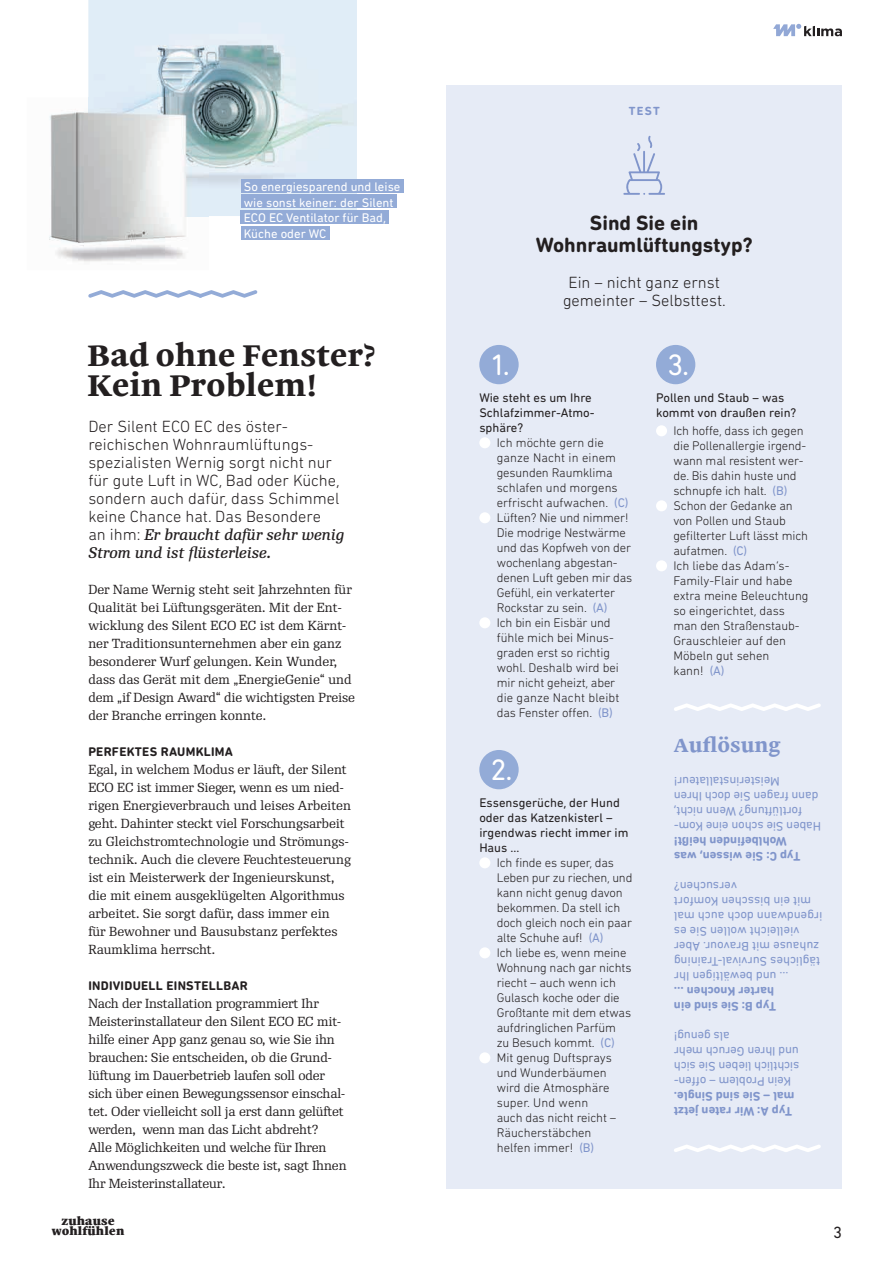
<style>
.page{position:relative;width:893px;height:1263px;background:#fff}
.page>*{position:absolute;margin:0;border:0;box-sizing:border-box;transform-origin:0 0}
.t1{font:700 30px/30px "Malabar LTW02";color:#231f20}
.t2{font:30px "DIN Next Rounded LT Pro";color:#fff}
.t3{font:700 21px/22.5px "DIN Next Rounded LT Pro";color:#231f20;text-align:center}
.t4{font:700 19.5px "Malabar LTW02";color:#8095cb}
.t5{font:300 16.5px/18px "DIN Next Rounded LT Pro";color:#231f20}
.t6{font:16.5px "DIN Next Rounded LT Pro";color:#231f20}
.t7{font:italic 15px/18px "Re Public Text";color:#231f20}
.t8{font:300 12.75px/15px "DIN Next Rounded LT Pro";letter-spacing:-.01em;color:#231f20}
.t9{font:12.75px/18px "Re Public";letter-spacing:-.01em;color:#231f20}
.t10{font:12.75px/15px "DIN Next Rounded LT Pro";letter-spacing:-.01em;color:#8095cb;text-align:right}
.t11{font:12.75px/15px "DIN Next Rounded LT Pro";color:#231f20}
.t12{font:700 12.75px/15px "DIN Next Rounded LT Pro";color:#8095cb}
.t13{font:12.75px/15.8px "DIN Next Rounded LT Pro";color:#fff}
.t14{font:700 12.75px "DIN Next Rounded LT Pro";letter-spacing:.02em;color:#231f20}
.t15{font:700 12px "DIN Next Rounded LT Pro";color:#8095cb}
.t16{font:800 11.1px/10.2px "Malabar LTW02";letter-spacing:.01em;color:#231f20;text-align:center}
.s1{font-family:"DIN Next Rounded LT Pro";font-weight:300;font-style:normal;font-size:16.5px}
.s2{font-weight:400;color:#8095cb}
</style>
<div class="page">
<div style="left:446px;top:85px;width:396px;height:1103px;background:#e6ebf6"></div>
<div style="left:479px;top:345px;width:40px;height:39px;background:#93abd7;border-radius:50%"></div>
<div style="left:479px;top:437px;width:11px;height:11px;background:#fff;border-radius:50%"></div>
<div style="left:479px;top:512px;width:11px;height:11px;background:#fff;border-radius:50%"></div>
<div style="left:479px;top:617px;width:11px;height:11px;background:#fff;border-radius:50%"></div>
<div style="left:479px;top:750px;width:40px;height:39px;background:#93abd7;border-radius:50%"></div>
<div style="left:479px;top:857px;width:11px;height:11px;background:#fff;border-radius:50%"></div>
<div style="left:479px;top:947px;width:11px;height:11px;background:#fff;border-radius:50%"></div>
<div style="left:479px;top:1052px;width:11px;height:11px;background:#fff;border-radius:50%"></div>
<div style="left:656px;top:345px;width:39px;height:39px;background:#93abd7;border-radius:50%"></div>
<div style="left:656px;top:425px;width:11px;height:11px;background:#fff;border-radius:50%"></div>
<div style="left:656px;top:500px;width:11px;height:11px;background:#fff;border-radius:50%"></div>
<div style="left:656px;top:560px;width:11px;height:11px;background:#fff;border-radius:50%"></div>
<img style="left:88px;top:0;width:269px;height:216px">
<svg style="left:88px;top:290px;width:170px;height:8px"></svg>
<div style="left:241px;top:179px;width:162px;height:14px;background:#93abd7"></div>
<div style="left:241px;top:195px;width:156px;height:13px;background:#93abd7"></div>
<div style="left:241px;top:210px;width:148px;height:14px;background:#93abd7"></div>
<div style="left:241px;top:226px;width:88px;height:14px;background:#93abd7"></div>
<svg style="left:674px;top:1145px;width:147px;height:7px"></svg>
<svg style="left:674px;top:703px;width:147px;height:8px"></svg>
<svg style="left:623px;top:136px;width:42px;height:59px"></svg>
<img style="left:49px;top:112px;width:160px;height:150px">
<img style="left:88px;top:98px;width:121px;height:118px">
<svg style="left:773px;top:24px;width:69px;height:12px"></svg>
<p class="t13" style="left:244px;top:178px;width:158px">So energiesparend und leise wie sonst keiner: der Silent<br>ECO EC Ventilator für Bad,<br>Küche oder WC</p>
<h1 class="t1" style="left:87px;top:339px;width:291px">Bad ohne Fenster?<br>Kein Problem!</h1>
<p class="t5" style="left:88px;top:417px;width:253px">Der Silent ECO EC des öster&shy;reichischen Wohnraum lüftungs&shy;spezialisten Wernig sorgt nicht nur für gute Luft in WC, Bad oder Küche, sondern auch dafür, dass Schimmel keine Chance hat. Das Besondere</p>
<p class="t7" style="left:88px;top:526px;width:258px"><span class="s1">an ihm:</span> Er braucht dafür sehr wenig<br>Strom und ist flüsterleise.</p>
<p class="t9" style="left:88px;top:580px;width:268px">Der Name Wernig steht seit Jahrzehnten für Qualität bei Lüftungsgeräten. Mit der Ent&shy;wicklung des Silent ECO EC ist dem Kärnt&shy;ner Traditionsunternehmen aber ein ganz besonderer Wurf gelungen. Kein Wunder, dass das Gerät mit dem „EnergieGenie“ und dem „if Design Award“ die wichtigsten Preise der Branche erringen konnte.</p>
<p class="t14" style="left:88px;top:744px;width:146px">PERFEKTES RAUMKLIMA</p>
<p class="t9" style="left:88px;top:760px;width:264px">Egal, in welchem Modus er läuft, der Silent ECO EC ist immer Sieger, wenn es um nied&shy;rigen Energieverbrauch und leises Arbeiten geht. Dahinter steckt viel Forschungsarbeit zu Gleichstromtechnologie und Strömungs&shy;technik. Auch die clevere Feuchtesteuerung ist ein Meisterwerk der Ingenieurskunst, die mit einem ausgeklügelten Algorithmus arbeitet. Sie sorgt dafür, dass immer ein<br>für Bewohner und Bausubstanz perfektes Raumklima herrscht.</p>
<p class="t14" style="left:88px;top:978px;width:161px">INDIVIDUELL EINSTELLBAR</p>
<p class="t9" style="left:88px;top:995px;width:260px">Nach der Installation programmiert Ihr Meis terinstallateur den Silent ECO EC mit&shy;hilfe einer App ganz genau so, wie Sie ihn brauchen: Sie entscheiden, ob die Grund&shy;lüftung im Dauerbetrieb laufen soll oder sich über einen Bewegungssensor einschal&shy;tet. Oder vielleicht soll ja erst dann gelüftet werden, wenn man das Licht abdreht?<br>Alle Möglichkeiten und welche für Ihren Anwendungszweck die beste ist, sagt Ihnen Ihr Meisterinstallateur.</p>
<p class="t16" style="left:52px;top:1215px;width:74px">zuhause wohlfühlen</p>
<p class="t15" style="left:629px;top:104px;width:32px">TEST</p>
<h2 class="t3" style="left:536px;top:211px;width:218px">Sind Sie ein<br>Wohnraumlüftungstyp?</h2>
<p class="t5" style="left:563px;top:273px;width:164px;text-align:center">Ein – nicht ganz ernst gemeinter – Selbsttest.</p>
<h1 class="t2" style="left:490px;top:348px;width:21px">1.</h1>
<p class="t11" style="left:479px;top:390px;width:117px">Wie steht es um Ihre<br>Schlaf zimmer-Atmo&shy;sphäre?</p>
<p class="t8" style="left:497px;top:435px;width:137px">Ich möchte gern die ganze Nacht in einem gesunden Raumklima schlafen und morgens erfrischt aufwachen. <span class="s2">(C)<br></span>Lüften? Nie und nimmer!<br>Die modrige Nestwärme und das Kopfweh von der wochenlang abgestan&shy;denen Luft geben mir das<br>Gefühl, ein verkaterter<br>Rockstar zu sein. <span class="s2">(A)<br></span>Ich bin ein Eisbär und fühle mich bei Minus&shy;graden erst so richtig wohl. Deshalb wird bei mir nicht geheizt, aber die ganze Nacht bleibt das Fenster offen. <span class="s2">(B)</span></p>
<h1 class="t2" style="left:491px;top:753px;width:24px">2.</h1>
<p class="t11" style="left:479px;top:795px;width:151px">Essensgerüche, der Hund oder das Katzenkisterl – irgendwas riecht immer im<br>Haus …</p>
<p class="t8" style="left:497px;top:855px;width:137px">Ich finde es super, das<br>Leben pur zu riechen, und kann nicht genug davon bekommen. Da stell ich doch gleich noch ein paar alte Schuhe auf! <span class="s2">(A)<br></span>Ich liebe es, wenn meine<br>Wohnung nach gar nichts riecht – auch wenn ich<br>Gulasch koche oder die<br>Großtante mit dem etwas aufdringlichen Parfüm<br>zu Besuch kommt. <span class="s2">(C)<br></span>Mit genug Duftsprays und Wunderbäumen wird die Atmosphäre super. Und wenn<br>auch das nicht reicht –<br>Räucherstäbchen<br>helfen immer! <span class="s2">(B)</span></p>
<h1 class="t2" style="left:667px;top:348px;width:24px">3.</h1>
<p class="t11" style="left:656px;top:390px;width:142px">Pollen und Staub – was kommt von draußen rein?</p>
<p class="t8" style="left:673px;top:423px;width:137px">Ich hoffe, dass ich gegen die Pollenallergie irgend&shy;wann mal resistent wer&shy;de. Bis dahin huste und schnupfe ich halt. <span class="s2">(B)<br></span>Schon der Gedanke an von Pollen und Staub gefilterter Luft lässt mich aufatmen. <span class="s2">(C)<br></span>Ich liebe das Adam‘s-<br>Family-Flair und habe extra meine Beleuchtung so eingerichtet, dass man den Straßenstaub-<br>Grauschleier auf den<br>Möbeln gut sehen<br>kann! <span class="s2">(A)</span></p>
<h3 class="t4" style="left:674px;top:731px;width:108px">Auflösung</h3>
<p class="t10" style="left:821px;top:833px;width:149px;rotate:-180deg">Haben Sie schon eine Kom&shy;fortlüftung? Wenn nicht, dann fragen Sie doch Ihren<br>Meisterinstallateur!</p>
<p class="t12" style="left:800px;top:863px;width:128px;text-align:right;rotate:-180deg">Typ C: Sie wissen, was<br>Wohlbefinden heißt!</p>
<p class="t10" style="left:822px;top:983px;width:150px;rotate:-180deg">… und bewältigen Ihr tägliches Survival- Training zuhause mit Bravour. Aber vielleicht wollen Sie es irgendwann doch auch mal mit ein bisschen Komfort versuchen?</p>
<p class="t12" style="left:776px;top:1013px;width:104px;rotate:-180deg">Typ B: Sie sind ein harter Knochen …</p>
<p class="t10" style="left:799px;top:1088px;width:127px;rotate:-180deg">Kein Problem – offen&shy;sichtlich lieben Sie sich und Ihren Geruch mehr als genug!</p>
<p class="t12" style="left:795px;top:1118px;width:122px;rotate:-180deg">Typ A: Wir raten jetzt mal – Sie sind Single.</p>
<p class="t6" style="left:833px;top:1223px;width:10px">3</p>
</div>
